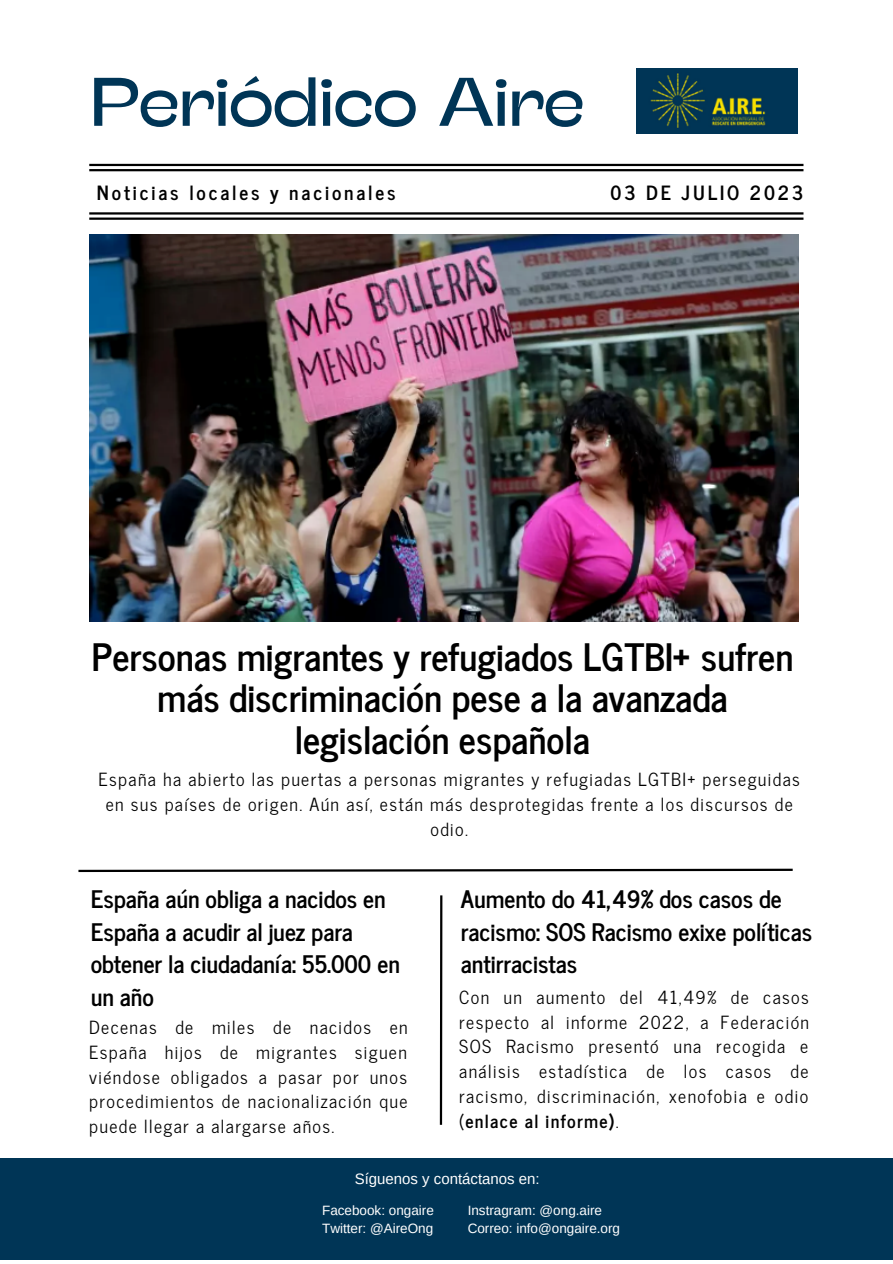
<style>
.page{position:relative;width:893px;height:1264px;background:#fff}
.page>*{position:absolute;margin:0;border:0;box-sizing:border-box;transform-origin:0 0}
.t1{font:68.55px "Stinger Wide";color:#003556}
.t2{font:700 37.5px/41.5px "News Cycle";color:#000;text-align:center}
.t3{font:700 24px/32.5px "News Cycle";color:#000}
.t4{font:700 19.5px "News Cycle";letter-spacing:.145em;color:#000}
.t5{font:18px/24.8px "News Cycle";letter-spacing:.075em;color:#000;text-align:justify}
.t6{font:15px "Arimo";color:#fff}
.t7{font:13.5px "Arimo";color:#fff}
.s1{font-weight:700}
</style>
<div class="page">
<hr style="left:89px;top:217px;width:714px;height:3px;background:#000">
<hr style="left:89px;top:169px;width:714px;height:2px;background:#000">
<hr style="left:89px;top:212px;width:714px;height:2px;background:#000">
<hr style="left:89px;top:164px;width:714px;height:2px;background:#000">
<hr style="left:440px;top:895px;width:2px;height:229px;background:#000">
<img style="left:636px;top:69px;width:161px;height:64px">
<div style="left:0;top:1158px;width:892px;height:102px;background:#003556"></div>
<svg style="left:78px;top:868px;width:715px;height:5px"></svg>
<img style="left:89px;top:234px;width:709px;height:387px">
<p class="t1" style="left:90px;top:59px;width:495px">Periódico Aire</p>
<p class="t4" style="left:97px;top:175px;width:300px">Noticias locales y nacionales</p>
<p class="t4" style="left:610px;top:175px;width:194px">03 DE JULIO 2023</p>
<p class="t2" style="left:91px;top:633px;width:703px">Personas migrantes y refugiados LGTBI+ sufren más discriminación pese a la avanzada legislación española</p>
<p class="t5" style="left:99px;top:765px;width:702px;text-align:center">España ha abierto las puertas a personas migrantes y refugiadas LGTBI+ perseguidas en sus países de origen. Aún así, están más desprotegidas frente a los discursos de odio.</p>
<p class="t3" style="left:91px;top:881px;width:311px">España aún obliga a nacidos en<br>España a acudir al juez para obtener la ciudadanía: 55.000 en un año</p>
<p class="t3" style="left:461px;top:881px;width:352px">Aumento do 41,49% dos casos de racismo: SOS Racismo exixe políticas antirracistas</p>
<p class="t5" style="left:459px;top:983px;width:351px">Con un aumento del 41,49% de casos respecto al informe 2022, a Federación SOS Racismo presentó una recogida e análisis estadística de los casos de racismo, discriminación, xenofobia e odio (<span class="s1">enlace al informe)</span>.</p>
<p class="t5" style="left:89px;top:1014px;width:320px">Decenas de miles de nacidos en España hijos de migrantes siguen viéndose obligados a pasar por unos procedimientos de nacionalización que puede llegar a alargarse años.</p>
<p class="t6" style="left:355px;top:1170px;width:186px">Síguenos y contáctanos en:</p>
<p class="t7" style="left:322px;top:1202px;width:113px">Facebook: ongaire</p>
<p class="t7" style="left:322px;top:1220px;width:113px">Twitter: @AireOng</p>
<p class="t7" style="left:467px;top:1202px;width:136px">Instragram: @ong.aire</p>
<p class="t7" style="left:467px;top:1220px;width:154px">Correo: info@ongaire.org</p>
</div>
